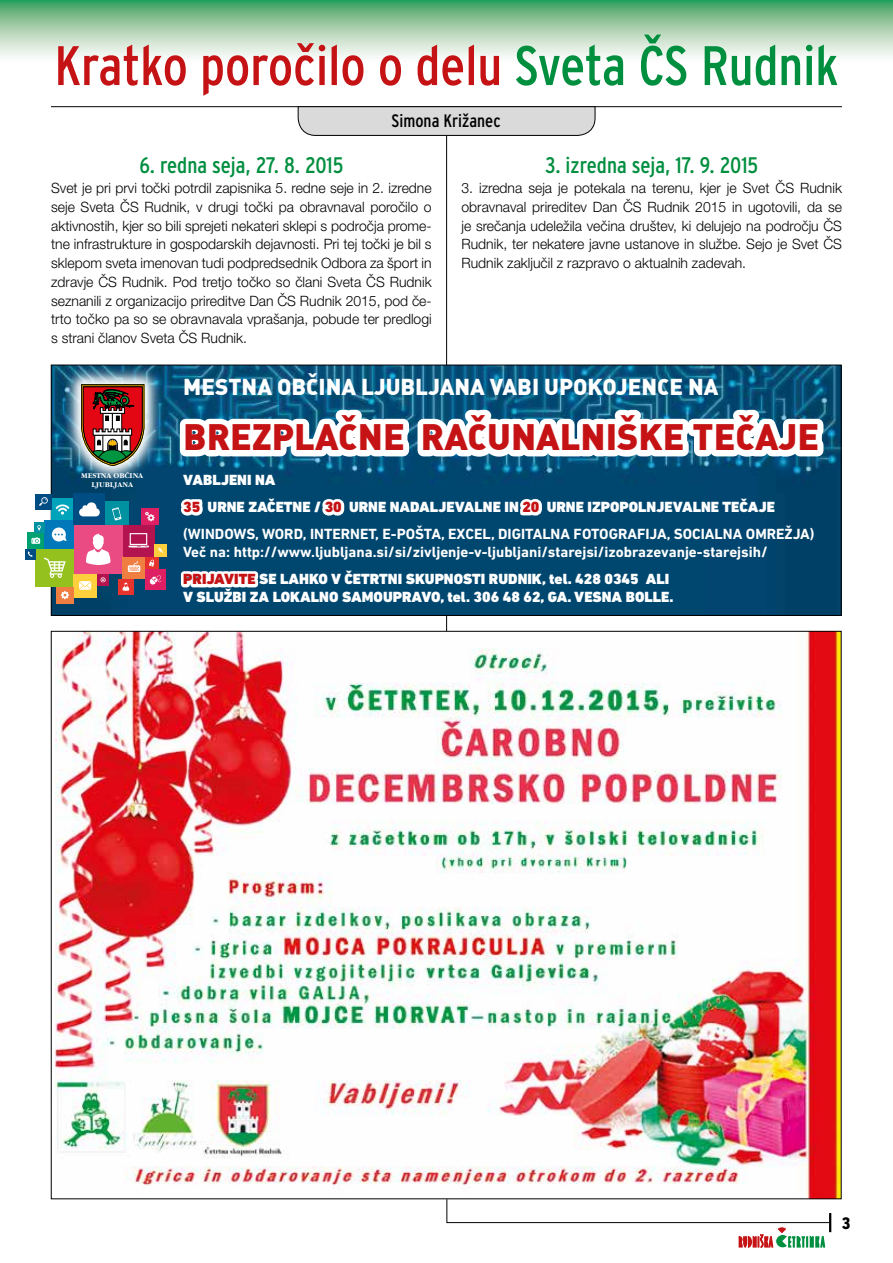
<style>
.page{position:relative;width:893px;height:1263px;background:#fff}
.page>*{position:absolute;margin:0;border:0;box-sizing:border-box;transform-origin:0 0}
.t1{font:55.5px "Interstate Cond";color:#c51315}
.t2{font:36px "DINCE Black Alternate";color:#c51315}
.t3{font:22.5px "Interstate Cond";color:#008e3f}
.t4{font:22.5px "DINCE Black Alternate";color:#fff}
.t5{font:18px "Interstate Cond";color:#000}
.t6{font:900 16.5px "Interstate Cond";color:#000}
.t7{font:700 15px/27px "DIN Next LT Pro";color:#fff}
.t8{font:900 15px "DIN Next LT Pro";color:#fff}
.t9{font:300 14.25px/18.8px "Helvetica Neue LT Pro";color:#000;text-align:justify}
.t10{font:700 7.05px/8.6px "Garamond Itc TEE";color:#fff;text-align:center}
.s1{color:#008e3f}
.s2{font-weight:900}
.s3{font-weight:900;color:#c51315}
</style>
<div class="page">
<svg style="left:0;top:0;width:893px;height:57px;background:#a1ceac"></svg>
<hr style="left:446px;top:130px;width:1px;height:501px;background:#000">
<svg style="left:446px;top:1199px;width:385px;height:49px"></svg>
<hr style="left:51px;top:106px;width:791px;height:1px;background:#000">
<svg style="left:297px;top:106px;width:299px;height:30px;background:#cacaca"></svg>
<img style="left:56px;top:633px;width:784px;height:564px">
<img style="left:53px;top:367px;width:787px;height:247px">
<svg style="left:63px;top:366px;width:99px;height:118px;background:#497d98"></svg>
<svg style="left:81px;top:384px;width:63px;height:82px;background:#915047"></svg>
<svg style="left:174px;top:396px;width:655px;height:232px"></svg>
<div style="left:74px;top:525px;width:49px;height:49px;background:#ea4b83"></div>
<div style="left:123px;top:556px;width:22px;height:23px;background:#f07e41"></div>
<div style="left:145px;top:556px;width:13px;height:13px;background:#e7332e"></div>
<div style="left:123px;top:525px;width:32px;height:31px;background:#b3144f"></div>
<div style="left:44px;top:520px;width:30px;height:29px;background:#0078ba"></div>
<div style="left:27px;top:532px;width:17px;height:17px;background:#00a171"></div>
<div style="left:36px;top:549px;width:38px;height:38px;background:#95c11f"></div>
<div style="left:51px;top:498px;width:23px;height:22px;background:#00a4ba"></div>
<div style="left:105px;top:502px;width:24px;height:23px;background:#0092a1"></div>
<div style="left:74px;top:574px;width:23px;height:23px;background:#ffd03e"></div>
<div style="left:118px;top:579px;width:16px;height:16px;background:#e7332e"></div>
<div style="left:36px;top:494px;width:16px;height:15px;background:#004d84"></div>
<div style="left:25px;top:549px;width:11px;height:10px;background:#004d84"></div>
<div style="left:34px;top:523px;width:10px;height:10px;background:#0092a1"></div>
<div style="left:145px;top:569px;width:21px;height:21px;background:#de1f64"></div>
<div style="left:155px;top:544px;width:12px;height:12px;background:#ffd03e"></div>
<div style="left:74px;top:494px;width:31px;height:31px;background:#004d84"></div>
<div style="left:141px;top:508px;width:17px;height:17px;background:#de1f64"></div>
<div style="left:56px;top:587px;width:18px;height:17px;background:#f07e41"></div>
<div style="left:97px;top:574px;width:12px;height:11px;background:#b3144f"></div>
<svg style="left:86px;top:533px;width:25px;height:32px"></svg>
<svg style="left:27px;top:551px;width:6px;height:6px"></svg>
<svg style="left:79px;top:581px;width:12px;height:9px"></svg>
<svg style="left:39px;top:497px;width:9px;height:9px"></svg>
<svg style="left:112px;top:507px;width:10px;height:14px"></svg>
<svg style="left:79px;top:502px;width:21px;height:14px"></svg>
<svg style="left:149px;top:559px;width:5px;height:8px"></svg>
<svg style="left:128px;top:561px;width:12px;height:11px"></svg>
<svg style="left:129px;top:533px;width:20px;height:15px"></svg>
<svg style="left:37px;top:525px;width:4px;height:6px"></svg>
<svg style="left:56px;top:504px;width:13px;height:11px"></svg>
<svg style="left:158px;top:547px;width:6px;height:6px"></svg>
<svg style="left:31px;top:537px;width:9px;height:7px"></svg>
<svg style="left:52px;top:527px;width:15px;height:14px"></svg>
<svg style="left:149px;top:575px;width:12px;height:10px"></svg>
<svg style="left:61px;top:591px;width:8px;height:8px"></svg>
<svg style="left:145px;top:512px;width:10px;height:9px"></svg>
<svg style="left:101px;top:577px;width:5px;height:5px"></svg>
<svg style="left:44px;top:558px;width:22px;height:20px"></svg>
<svg style="left:123px;top:582px;width:6px;height:9px"></svg>
<h1 class="t1" style="left:54px;top:35px;width:786px">Kratko poroËilo o delu <span class="s1">Sveta »S Rudnik</span></h1>
<p class="t5" style="left:392px;top:110px;width:111px">Simona Kriæanec</p>
<h3 class="t3" style="left:139px;top:152px;width:206px">6. redna seja, 27. 8. 2015</h3>
<p class="t9" style="left:51px;top:178px;width:382px">Svet je pri prvi točki potrdil zapisnika 5. redne seje in 2. izredne seje Sveta ČS Rudnik, v drugi točki pa obravnaval poročilo o aktivnostih, kjer so bili sprejeti nekateri sklepi s področja prome&shy;tne infrastrukture in gospodarskih dejavnosti. Pri tej točki je bil s sklepom sveta imenovan tudi podpredsednik Odbora za šport in zdravje ČS Rudnik. Pod tretjo točko so člani Sveta ČS Rudnik seznanili z organizacijo prireditve Dan ČS Rudnik 2015, pod če&shy;trto točko pa so se obravnavala vprašanja, pobude ter predlogi s strani članov Sveta ČS Rudnik.</p>
<h3 class="t3" style="left:545px;top:152px;width:215px">3. izredna seja, 17. 9. 2015</h3>
<p class="t9" style="left:461px;top:178px;width:382px">3. izredna seja je potekala na terenu, kjer je Svet ČS Rudnik obravnaval prireditev Dan ČS Rudnik 2015 in ugotovili, da se je srečanja udeležila večina društev, ki delujejo na področju ČS Rudnik, ter nekatere javne ustanove in službe. Sejo je Svet ČS Rudnik zaključil z razpravo o aktualnih zadevah.</p>
<h3 class="t4" style="left:183px;top:371px;width:537px">MESTNA OBČINA LJUBLJANA VABI UPOKOJENCE NA</h3>
<p class="t10" style="left:81px;top:471px;width:64px">MESTNA OBČINA<br>LJUBLJANA</p>
<h2 class="t2" style="left:183px;top:413px;width:638px">BREZPLAČNE RAČUNALNIŠKE TEČAJE</h2>
<p class="t7" style="left:183px;top:467px;width:633px"><span class="s2">VABLJENI NA<br></span><span class="s3">35</span> <span class="s2">URNE ZAČETNE /</span> <span class="s3">30</span> <span class="s2">URNE NADALJEVALNE IN</span> <span class="s3">20</span> <span class="s2">URNE IZPOPOLNJEVALNE TEČAJE </span>(WINDOWS, WORD, INTERNET, E-POŠTA, EXCEL, DIGITALNA FOTOGRAFIJA, SOCIALNA OMREŽJA)</p>
<p class="t7" style="left:183px;top:539px;width:586px">Več na: http://www.ljubljana.si/si/zivljenje-v-ljubljani/starejsi/izobrazevanje-starejsih/<br><span class="s3">PRIJAVITE</span> <span class="s2">SE LAHKO V ČETRTNI SKUPNOSTI RUDNIK, tel. 428 0345 ALI</span></p>
<p class="t8" style="left:183px;top:588px;width:492px">V SLUŽBI ZA LOKALNO SAMOUPRAVO, tel. 306 48 62, GA. VESNA BOLLE.</p>
<p class="t6" style="left:842px;top:1214px;width:10px">3</p>
</div>
